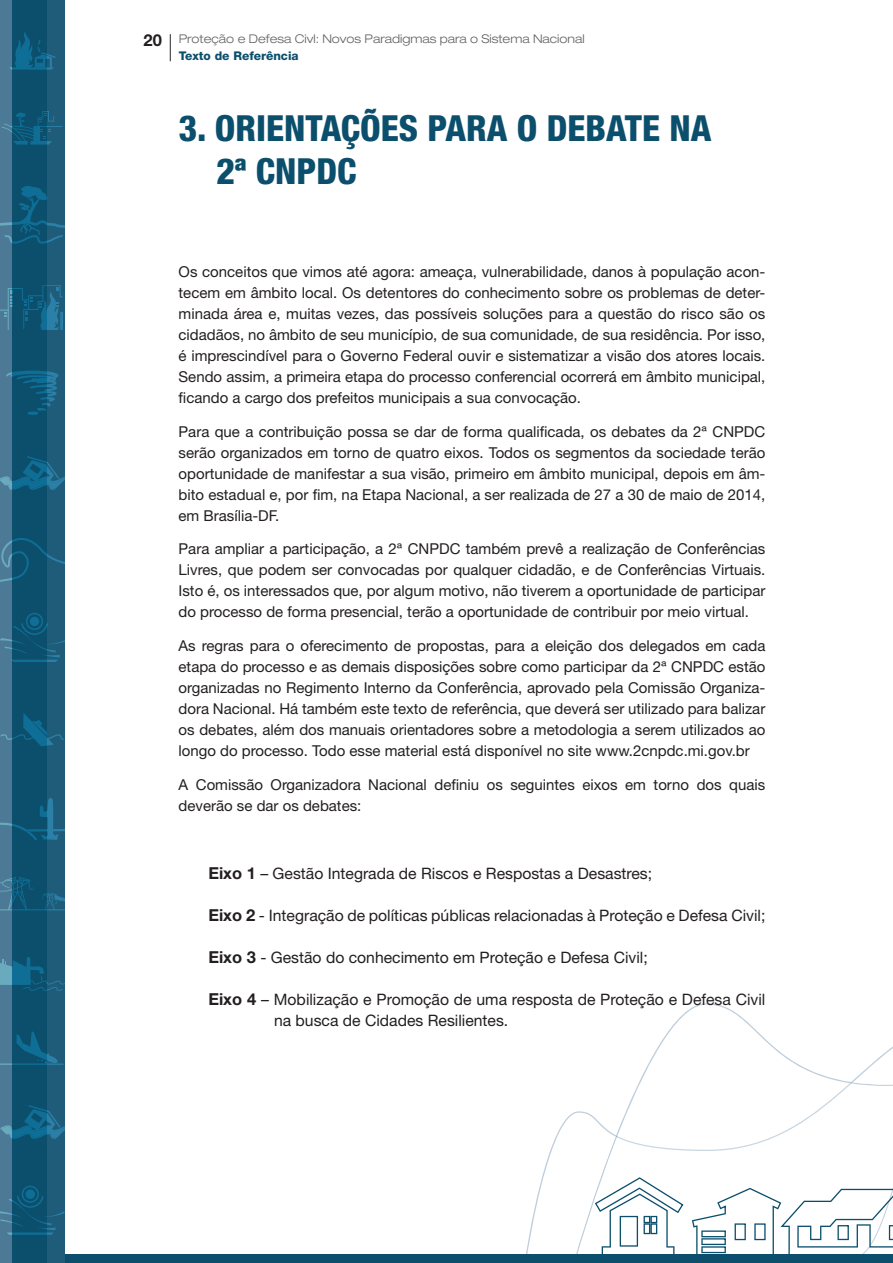
<style>
.page{position:relative;width:893px;height:1263px;background:#fff}
.page>*{position:absolute;margin:0;border:0;box-sizing:border-box;transform-origin:0 0}
.TITULO_CAP_1{font:800 condensed 36px/43.2px "Helvetica Neue LT Std";color:#0b4f6c}
.t1{font:700 16.5px "Helvetica Neue LT Std";color:#231f20}
.CORPO_DE_TEXTO_BASE{font:15.75px/21px "Helvetica Neue LT Std";color:#231f20}
.CORPO_DE_TEXTO_BASE-2{font:15px/21px "Helvetica Neue LT Std";color:#231f20;text-align:justify}
.t2{font:300 expanded 12px "Helvetica Neue LT Std";color:#636366}
.t3{font:800 12px "Helvetica Neue LT Std";color:#0b4f6c}
.s1{font-weight:700;font-size:16.5px}
</style>
<div class="page">
<div style="left:12px;top:0;width:35px;height:1263px;background:#0b4f6c"></div>
<div style="left:47px;top:0;width:17px;height:1263px;background:#1f5c79"></div>
<div style="left:0;top:0;width:12px;height:1263px;background:#4c7a96"></div>
<svg style="left:9px;top:32px;width:47px;height:38px"></svg>
<svg style="left:2px;top:111px;width:61px;height:34px"></svg>
<svg style="left:6px;top:371px;width:52px;height:44px"></svg>
<svg style="left:0;top:456px;width:65px;height:35px"></svg>
<svg style="left:0;top:1105px;width:65px;height:35px"></svg>
<svg style="left:0;top:534px;width:65px;height:48px"></svg>
<svg style="left:0;top:186px;width:65px;height:59px"></svg>
<svg style="left:0;top:613px;width:65px;height:49px"></svg>
<svg style="left:0;top:1185px;width:65px;height:50px"></svg>
<svg style="left:0;top:877px;width:65px;height:33px"></svg>
<svg style="left:0;top:794px;width:65px;height:46px"></svg>
<svg style="left:0;top:957px;width:65px;height:34px"></svg>
<svg style="left:0;top:713px;width:64px;height:33px"></svg>
<svg style="left:0;top:1031px;width:64px;height:34px"></svg>
<svg style="left:0;top:285px;width:63px;height:44px"></svg>
<svg style="left:170px;top:34px;width:1px;height:27px"></svg>
<svg style="left:595px;top:1003px;width:298px;height:252px"></svg>
<div style="left:65px;top:1255px;width:828px;height:8px;background:#0b4f6c"></div>
<p class="t1" style="left:144px;top:30px;width:20px">20</p>
<p class="t2" style="left:179px;top:31px;width:407px">Proteção e Defesa Civl: Novos Paradigmas para o Sistema Nacional</p>
<p class="t3" style="left:179px;top:49px;width:122px">Texto de Referência</p>
<p class="TITULO_CAP_1" style="left:216px;top:105px;width:497px;text-indent:-37px">3. ORIENTAÇÕES PARA O DEBATE NA<br>2ª CNPDC</p>
<p class="CORPO_DE_TEXTO_BASE-2" style="left:179px;top:261px;width:588px">Os conceitos que vimos até agora: ameaça, vulnerabilidade, danos à população acon&shy;tecem em âmbito local. Os detentores do conhecimento sobre os problemas de deter&shy;minada área e, muitas vezes, das possíveis soluções para a questão do risco são os cidadãos, no âmbito de seu município, de sua comunidade, de sua residência. Por isso, é imprescindível para o Governo Federal ouvir e sistematizar a visão dos atores locais.<br>Sendo assim, a primeira etapa do processo conferencial ocorrerá em âmbito municipal, ficando a cargo dos prefeitos municipais a sua convocação.</p>
<p class="CORPO_DE_TEXTO_BASE-2" style="left:179px;top:420px;width:588px">Para que a contribuição possa se dar de forma qualificada, os debates da 2ª CNPDC serão organizados em torno de quatro eixos. Todos os segmentos da sociedade terão oportunidade de manifestar a sua visão, primeiro em âmbito municipal, depois em âm&shy;bito estadual e, por fim, na Etapa Nacional, a ser realizada de 27 a 30 de maio de 2014, em Brasília-DF.</p>
<p class="CORPO_DE_TEXTO_BASE-2" style="left:179px;top:538px;width:588px">Para ampliar a participação, a 2ª CNPDC também prevê a realização de Conferências Livres, que podem ser convocadas por qualquer cidadão, e de Conferências Virtuais.<br>Isto é, os interessados que, por algum motivo, não tiverem a oportunidade de participar do processo de forma presencial, terão a oportunidade de contribuir por meio virtual.</p>
<p class="CORPO_DE_TEXTO_BASE-2" style="left:179px;top:635px;width:588px">As regras para o oferecimento de propostas, para a eleição dos delegados em cada etapa do processo e as demais disposições sobre como participar da 2ª CNPDC estão organizadas no Regimento Interno da Conferência, aprovado pela Comissão Organiza&shy;dora Nacional. Há também este texto de referência, que deverá ser utilizado para balizar os debates, além dos manuais orientadores sobre a metodologia a serem utilizados ao longo do processo. Todo esse material está disponível no site www.2cnpdc.mi.gov.br</p>
<p class="CORPO_DE_TEXTO_BASE-2" style="left:179px;top:774px;width:588px">A Comissão Organizadora Nacional definiu os seguintes eixos em torno dos quais deverão se dar os debates:</p>
<p class="CORPO_DE_TEXTO_BASE" style="left:208px;top:862px;width:445px"><span class="s1">Eixo 1</span> – Gestão Integrada de Riscos e Respostas a Desastres;</p>
<p class="CORPO_DE_TEXTO_BASE" style="left:208px;top:904px;width:559px"><span class="s1">Eixo 2</span> - Integração de políticas públicas relacionadas à Proteção e Defesa Civil;</p>
<p class="CORPO_DE_TEXTO_BASE" style="left:208px;top:947px;width:441px"><span class="s1">Eixo 3</span> - Gestão do conhecimento em Proteção e Defesa Civil;</p>
<p class="CORPO_DE_TEXTO_BASE" style="left:274px;top:989px;width:493px;text-indent:-66px"><span class="s1">Eixo 4</span> – Mobilização e Promoção de uma resposta de Proteção e Defesa Civil na busca de Cidades Resilientes.</p>
</div>
